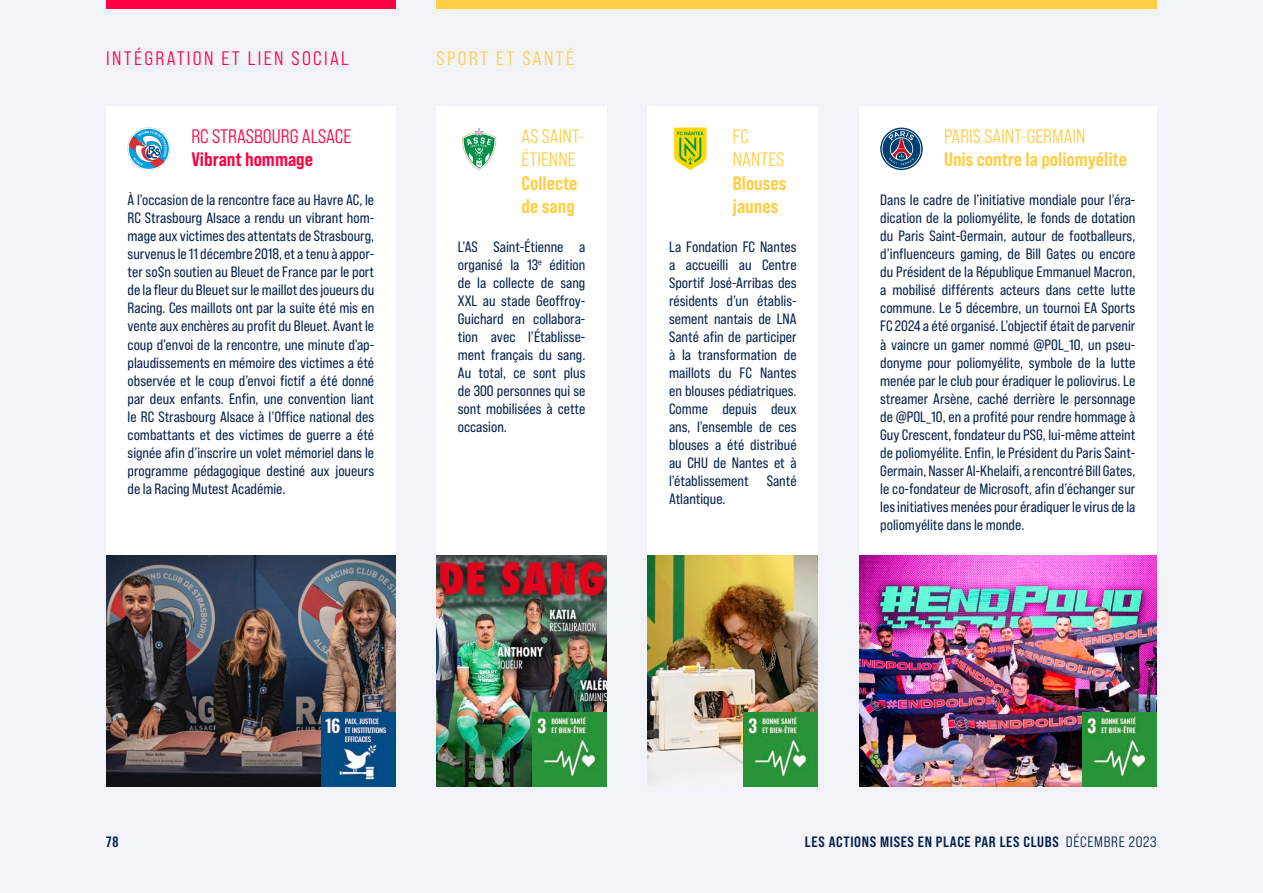
<style>
.page{position:relative;width:1263px;height:893px;background:#f2f3f9}
.page>*{position:absolute;margin:0;border:0;box-sizing:border-box;transform-origin:0 0}
.t1{font:19.5px/23.4px "Bebas Neue Pro Sm E Eb";color:#fece44}
.t2{font:19.5px/23.4px "Bebas Neue Pro Sm E Md";color:#fece44}
.t3{font:19.5px "Bebas Neue Pro Sm E Md";letter-spacing:.12em;color:#ff0043}
.t4{font:19.5px "Bebas Neue Pro Sm E Md";color:#ff0043}
.t5{font:19.5px "Bebas Neue Pro Sm E Eb";color:#ff0043}
.t6{font:19.5px "Bebas Neue Pro Sm E Md";letter-spacing:.12em;color:#fece44}
.t7{font:15px/18px "Bebas Neue Pro Sm E Rg";color:#031f4b;text-align:justify}
.t8{font:15px "Bebas Neue Pro Sm E Bd";letter-spacing:.045em;color:#031f4b}
.t9{font:700 15px "Bebas Neue Pro";color:#031f4b}
.s1{font-family:"Bebas Neue Pro Sm E Md"}
</style>
<div class="page">
<div style="left:106px;top:106px;width:289px;height:681px;background:#fff"></div>
<div style="left:437px;top:106px;width:170px;height:681px;background:#fff"></div>
<div style="left:859px;top:106px;width:298px;height:681px;background:#fff"></div>
<div style="left:648px;top:106px;width:170px;height:681px;background:#fff"></div>
<img style="left:437px;top:556px;width:170px;height:231px">
<img style="left:648px;top:556px;width:170px;height:231px">
<img style="left:859px;top:556px;width:298px;height:231px">
<img style="left:106px;top:556px;width:289px;height:231px">
<div style="left:106px;top:0;width:289px;height:9px;background:#ff0043"></div>
<div style="left:437px;top:0;width:720px;height:9px;background:#fece44"></div>
<img style="left:1082px;top:712px;width:75px;height:75px">
<img style="left:743px;top:712px;width:75px;height:75px">
<img style="left:532px;top:712px;width:75px;height:75px">
<img style="left:321px;top:712px;width:74px;height:75px">
<svg style="left:674px;top:128px;width:32px;height:42px"></svg>
<svg style="left:128px;top:128px;width:42px;height:42px"></svg>
<svg style="left:462px;top:128px;width:34px;height:42px"></svg>
<svg style="left:880px;top:128px;width:43px;height:42px"></svg>
<svg style="left:882px;top:129px;width:39px;height:40px;background:#5c7795"></svg>
<h1 class="t3" style="left:106px;top:47px;width:244px">INTÉGRATION ET LIEN SOCIAL</h1>
<h1 class="t6" style="left:437px;top:47px;width:139px">SPORT ET SANTÉ</h1>
<h1 class="t4" style="left:191px;top:125px;width:161px">RC STRASBOURG ALSACE</h1>
<h1 class="t5" style="left:191px;top:148px;width:123px">Vibrant hommage</h1>
<p class="t7" style="left:128px;top:191px;width:248px">À l’occasion de la rencontre face au Havre AC, le RC Strasbourg Alsace a rendu un vibrant hom&shy;mage aux victimes des attentats de Strasbourg, survenus le 11 décembre 2018, et a tenu à appor&shy;ter so$n soutien au Bleuet de France par le port de la fleur du Bleuet sur le maillot des joueurs du Racing. Ces maillots ont par la suite été mis en vente aux enchères au profit du Bleuet. Avant le coup d’envoi de la rencontre, une minute d’ap&shy;plaudissements en mémoire des victimes a été observée et le coup d’envoi fictif a été donné par deux enfants. Enfin, une convention liant le RC Strasbourg Alsace à l’Office national des combattants et des victimes de guerre a été signée afin d’inscrire un volet mémoriel dans le programme pédagogique destiné aux joueurs de la Racing Mutest Académie.</p>
<h1 class="t2" style="left:522px;top:124px;width:64px">AS SAINT-<br>ÉTIENNE</h1>
<h1 class="t1" style="left:522px;top:171px;width:57px">Collecte de sang</h1>
<p class="t7" style="left:458px;top:238px;width:129px">L’AS Saint-Étienne a organisé la 13<sup>e</sup> édition de la collecte de sang XXL au stade Geoffroy-Guichard en collabora&shy;tion avec l’Établisse&shy;ment français du sang.<br>Au total, ce sont plus de 300 personnes qui se sont mobilisées à cette occasion.</p>
<h1 class="t2" style="left:733px;top:124px;width:53px">FC<br>NANTES</h1>
<h1 class="t1" style="left:733px;top:171px;width:55px">Blouses jaunes</h1>
<p class="t7" style="left:669px;top:238px;width:129px">La Fondation FC Nantes a accueilli au Centre Sportif José-Arribas des résidents d’un établis&shy;sement nantais de LNA Santé afin de participer à la transformation de maillots du FC Nantes en blouses pédiatriques.<br>Comme depuis deux ans, l’ensemble de ces blouses a été distribué au CHU de Nantes et à l’établissement Santé Atlantique.</p>
<h1 class="t2" style="left:944px;top:124px;width:143px">PARIS SAINT-GERMAIN</h1>
<h1 class="t1" style="left:944px;top:147px;width:184px">Unis contre la poliomyélite</h1>
<p class="t7" style="left:880px;top:191px;width:257px">Dans le cadre de l’initiative mondiale pour l’éra&shy;dication de la poliomyélite, le fonds de dotation du Paris Saint-Germain, autour de footballeurs, d’influenceurs gaming, de Bill Gates ou encore du Président de la République Emmanuel Macron, a mobilisé différents acteurs dans cette lutte commune. Le 5 décembre, un tournoi EA Sports FC 2024 a été organisé. L’objectif était de parvenir à vaincre un gamer nommé @P0L_10, un pseu&shy;donyme pour poliomyélite, symbole de la lutte menée par le club pour éradiquer le poliovirus. Le streamer Arsène, caché derrière le personnage de @P0L_10, en a profité pour rendre hommage à Guy Crescent, fondateur du PSG, lui-même atteint de poliomyélite. Enfin, le Président du Paris Saint-Germain, Nasser Al-Khelaifi, a rencontré Bill Gates, le co-fondateur de Microsoft, afin d’échanger sur les initiatives menées pour éradiquer le virus de la poliomyélite dans le monde.</p>
<p class="t9" style="left:106px;top:833px;width:14px">78</p>
<p class="t8" style="left:805px;top:833px;width:353px">LES ACTIONS MISES EN PLACE PAR LES CLUBS <span class="s1">DÉCEMBRE 2023</span></p>
</div>
